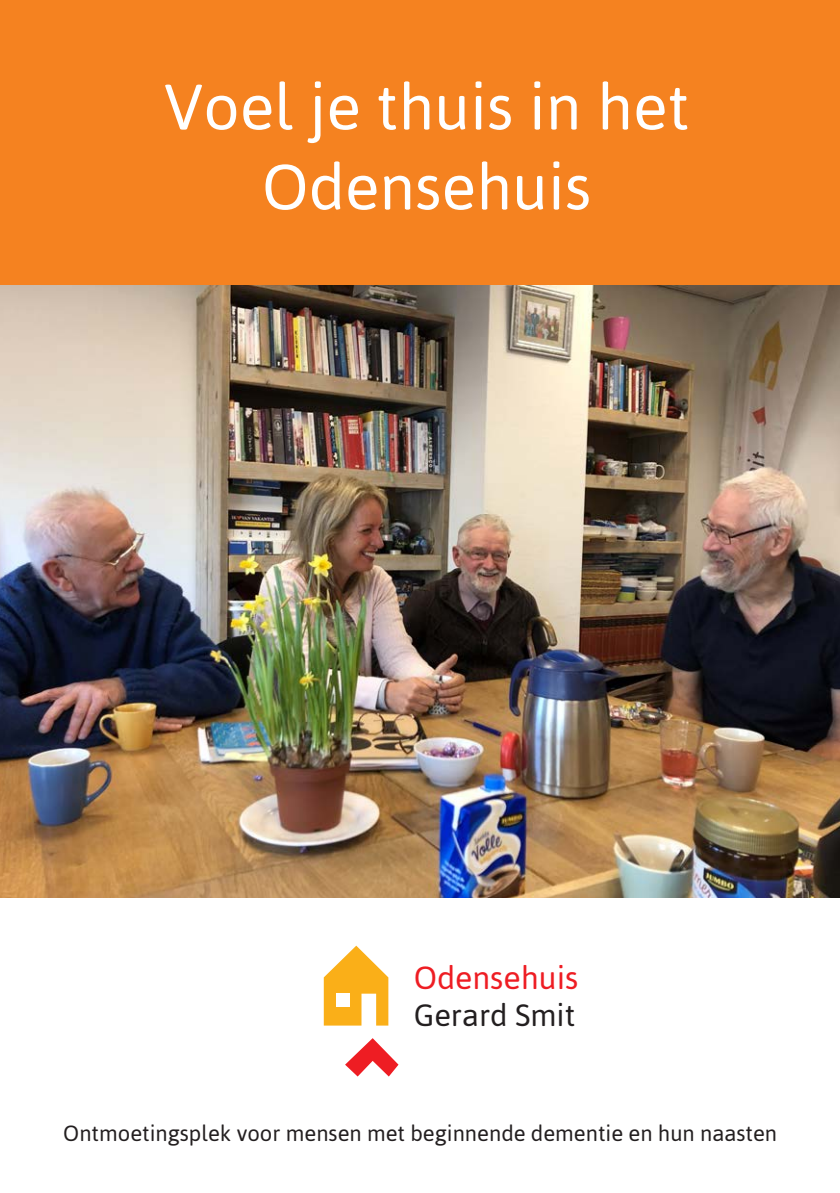
<style>
.page{position:relative;width:840px;height:1193px;background:#fff}
.page>*{position:absolute;margin:0;border:0;box-sizing:border-box;transform-origin:0 0}
.t1{font:64px/80px "Asap";color:#fff;text-align:center}
.t2{font:32px "Asap";color:#ee1d23}
.t3{font:30.8px "Asap";color:#231f20}
.t4{font:22px "Asap";color:#231f20}
</style>
<div class="page">
<div style="left:0;top:0;width:839px;height:285px;background:#f58220"></div>
<svg style="left:324px;top:945px;width:64px;height:80px"></svg>
<div style="left:336px;top:993px;width:14px;height:13px;background:#fff"></div>
<svg style="left:345px;top:1038px;width:53px;height:38px"></svg>
<img style="left:0;top:285px;width:839px;height:612px">
<h1 class="t1" style="left:164px;top:73px;width:527px">Voel je thuis in het<br>Odensehuis</h1>
<h2 class="t2" style="left:413px;top:966px;width:166px">Odensehuis</h2>
<h3 class="t3" style="left:413px;top:1004px;width:163px">Gerard Smit</h3>
<p class="t4" style="left:63px;top:1125px;width:715px">Ontmoetingsplek voor mensen met beginnende dementie en hun naasten</p>
</div>
